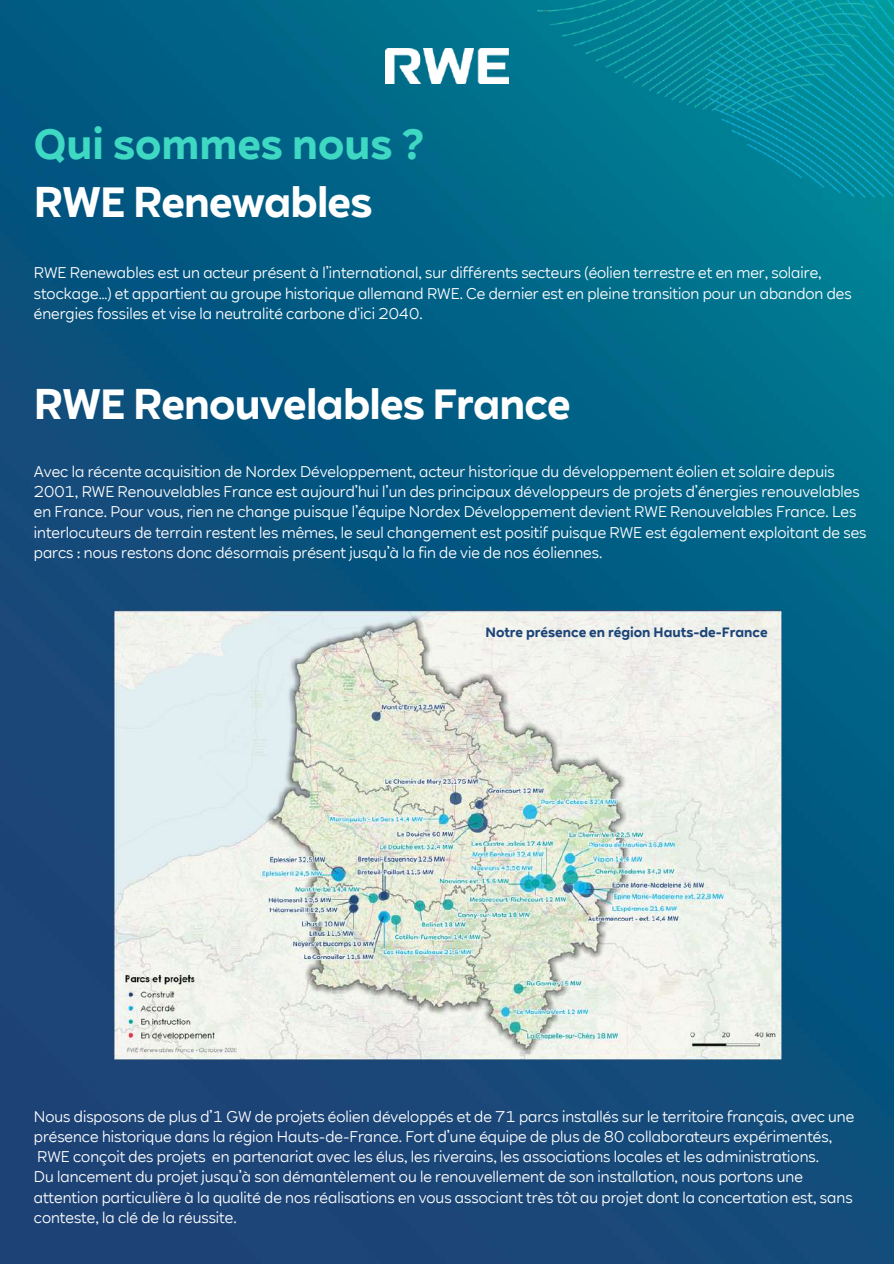
<style>
.page{position:relative;width:894px;height:1264px;background:#fff}
.page>*{position:absolute;margin:0;border:0;box-sizing:border-box;transform-origin:0 0}
.t1{font:700 42px "RWE Sans";letter-spacing:-.02em;color:#fff}
.t2{font:700 42px "RWE Sans";color:#3ed8c3}
.t3{font:15px/20.2px "RWE Sans";color:#fff}
.t4{font:700 13.5px "RWE Sans";color:#1d4477}
</style>
<div class="page">
<img style="left:0;top:0;width:893px;height:1263px">
<img style="left:537px;top:0;width:356px;height:199px">
<img style="left:386px;top:49px;width:122px;height:35px">
<img style="left:113px;top:610px;width:668px;height:449px">
<h1 class="t2" style="left:34px;top:118px;width:391px">Qui sommes nous ?</h1>
<h1 class="t1" style="left:34px;top:177px;width:340px">RWE Renewables</h1>
<p class="t3" style="left:34px;top:263px;width:819px">RWE Renewables est un acteur présent à l’international, sur différents secteurs (éolien terrestre et en mer, solaire, stockage…) et appartient au groupe historique allemand RWE. Ce dernier est en pleine transition pour un abandon des énergies fossiles et vise la neutralité carbone d'ici 2040.</p>
<h1 class="t1" style="left:34px;top:379px;width:538px">RWE Renouvelables France</h1>
<p class="t3" style="left:34px;top:461px;width:833px">Avec la récente acquisition de Nordex Développement, acteur historique du développement éolien et solaire depuis 2001, RWE Renouvelables France est aujourd’hui l’un des principaux développeurs de projets d’énergies renouvelables en France. Pour vous, rien ne change puisque l’équipe Nordex Développement devient RWE Renouvelables France. Les interlocuteurs de terrain restent les mêmes, le seul changement est positif puisque RWE est également exploitant de ses parcs : nous restons donc désormais présent jusqu’à la fin de vie de nos éoliennes.</p>
<p class="t4" style="left:485px;top:623px;width:283px">Notre présence en région Hauts-de-France</p>
<p class="t3" style="left:34px;top:1106px;width:821px">Nous disposons de plus d’1 GW de projets éolien développés et de 71 parcs installés sur le territoire français, avec une présence historique dans la région Hauts-de-France. Fort d’une équipe de plus de 80 collaborateurs expérimentés, RWE conçoit des projets en partenariat avec les élus, les riverains, les associations locales et les administrations.<br>Du lancement du projet jusqu’à son démantèlement ou le renouvellement de son installation, nous portons une attention particulière à la qualité de nos réalisations en vous associant très tôt au projet dont la concertation est, sans conteste, la clé de la réussite.</p>
</div>
